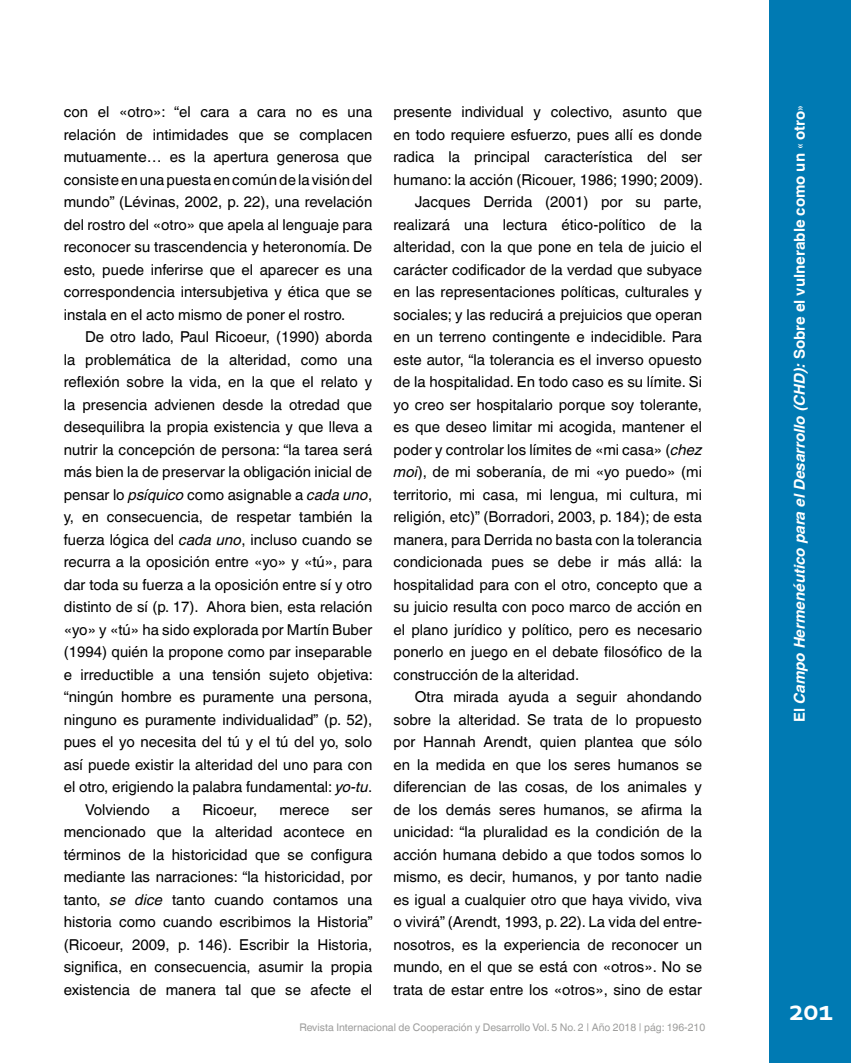
<style>
.page{position:relative;width:851px;height:1063px;background:#fff}
.page>*{position:absolute;margin:0;border:0;box-sizing:border-box;transform-origin:0 0}
.t1{font:700 30px "Corbel";color:#fff}
.t2{font:15px/22.5px "Helvetica World";color:#000;text-align:justify}
.t3{font:italic 700 15px "Helvetica World";color:#fff}
.t4{font:10.5px "Helvetica World";color:#9d9d9c}
.s1{font-style:italic}
.s2{font-style:normal}
</style>
<div class="page">
<div style="left:769px;top:0;width:81px;height:1063px;background:#007ab3"></div>
<p class="t2" style="left:64px;top:101px;width:310px">con el «otro»: “el cara a cara no es una relación de intimidades que se complacen mutuamente… es la apertura generosa que consiste en una puesta en común de la visión del mundo” (Lévinas, 2002, p. 22), una revelación del rostro del «otro» que apela al lenguaje para reconocer su trascendencia y heteronomía. De esto, puede inferirse que el aparecer es una correspondencia intersubjetiva y ética que se instala en el acto mismo de poner el rostro.</p>
<p class="t2" style="left:85px;top:326px;width:288px">De otro lado, Paul Ricoeur, (1990) aborda</p>
<p class="t2" style="left:64px;top:348px;width:310px">la problemática de la alteridad, como una</p>
<p class="t2" style="left:64px;top:371px;width:310px">reflexión sobre la vida, en la que el relato y</p>
<p class="t2" style="left:64px;top:393px;width:310px">la presencia advienen desde la otredad que</p>
<p class="t2" style="left:64px;top:416px;width:310px">desequilibra la propia existencia y que lleva a</p>
<p class="t2" style="left:64px;top:438px;width:310px">nutrir la concepción de persona: “la tarea será</p>
<p class="t2" style="left:64px;top:461px;width:310px">más bien la de preservar la obligación inicial de</p>
<p class="t2" style="left:64px;top:483px;width:310px">pensar lo <span class="s1">psíquico</span> como asignable a <span class="s1">cada uno</span>,</p>
<p class="t2" style="left:64px;top:506px;width:310px">y, en consecuencia, de respetar también la</p>
<p class="t2" style="left:64px;top:528px;width:310px">fuerza lógica del <span class="s1">cada uno</span>, incluso cuando se</p>
<p class="t2" style="left:64px;top:551px;width:310px">recurra a la oposición entre «yo» y «tú», para</p>
<p class="t2" style="left:64px;top:573px;width:310px">dar toda su fuerza a la oposición entre sí y otro</p>
<p class="t2" style="left:64px;top:596px;width:310px">distinto de sí (p. 17). Ahora bien, esta relación</p>
<p class="t2" style="left:64px;top:618px;width:310px">«yo» y «tú» ha sido explorada por Martín Buber</p>
<p class="t2" style="left:64px;top:641px;width:310px">(1994) quién la propone como par inseparable</p>
<p class="t2" style="left:64px;top:663px;width:311px">e irreductible a una tensión sujeto objetiva:</p>
<p class="t2" style="left:64px;top:686px;width:310px">“ningún hombre es puramente una persona,</p>
<p class="t2" style="left:64px;top:708px;width:310px">ninguno es puramente individualidad” (p. 52),</p>
<p class="t2" style="left:64px;top:731px;width:310px">pues el yo necesita del tú y el tú del yo, solo</p>
<p class="t2" style="left:64px;top:753px;width:310px">así puede existir la alteridad del uno para con</p>
<p class="t2" style="left:64px;top:776px;width:310px">el otro, erigiendo la palabra fundamental: <span class="s1">yo-tu</span>.</p>
<p class="t2" style="left:85px;top:798px;width:66px">Volviendo</p>
<p class="t2" style="left:172px;top:798px;width:10px">a</p>
<p class="t2" style="left:202px;top:798px;width:56px">Ricoeur,</p>
<p class="t2" style="left:279px;top:798px;width:51px">merece</p>
<p class="t2" style="left:64px;top:798px;width:310px;text-indent:288px">ser mencionado que la alteridad acontece en términos de la historicidad que se configura mediante las narraciones: “la historicidad, por tanto, <span class="s1">se dice</span> tanto cuando contamos una historia como cuando escribimos la Historia” (Ricoeur, 2009, p. 146). Escribir la Historia, significa, en consecuencia, asumir la propia existencia de manera tal que se afecte el</p>
<p class="t2" style="left:393px;top:101px;width:310px">presente individual y colectivo, asunto que</p>
<p class="t2" style="left:393px;top:123px;width:310px">en todo requiere esfuerzo, pues allí es donde</p>
<p class="t2" style="left:393px;top:146px;width:310px">radica la principal característica del ser</p>
<p class="t2" style="left:393px;top:168px;width:311px">humano: la acción (Ricouer, 1986; 1990; 2009).</p>
<p class="t2" style="left:415px;top:191px;width:289px">Jacques Derrida (2001) por su parte,</p>
<p class="t2" style="left:393px;top:213px;width:310px">realizará una lectura ético-político de la</p>
<p class="t2" style="left:393px;top:236px;width:310px">alteridad, con la que pone en tela de juicio el</p>
<p class="t2" style="left:393px;top:258px;width:310px">carácter codificador de la verdad que subyace</p>
<p class="t2" style="left:393px;top:281px;width:310px">en las representaciones políticas, culturales y</p>
<p class="t2" style="left:393px;top:303px;width:310px">sociales; y las reducirá a prejuicios que operan</p>
<p class="t2" style="left:393px;top:326px;width:310px">en un terreno contingente e indecidible. Para</p>
<p class="t2" style="left:393px;top:348px;width:310px">este autor, “la tolerancia es el inverso opuesto</p>
<p class="t2" style="left:393px;top:371px;width:310px">de la hospitalidad. En todo caso es su límite. Si</p>
<p class="t2" style="left:393px;top:393px;width:310px">yo creo ser hospitalario porque soy tolerante,</p>
<p class="t2" style="left:393px;top:416px;width:310px">es que deseo limitar mi acogida, mantener el</p>
<p class="t2" style="left:393px;top:438px;width:310px">poder y controlar los límites de «mi casa» (<span class="s1">chez</span></p>
<p class="t2" style="left:393px;top:461px;width:310px"><span class="s1">moi</span>), de mi soberanía, de mi «yo puedo» (mi</p>
<p class="t2" style="left:393px;top:483px;width:310px">territorio, mi casa, mi lengua, mi cultura, mi</p>
<p class="t2" style="left:393px;top:506px;width:310px">religión, etc)” (Borradori, 2003, p. 184); de esta</p>
<p class="t2" style="left:393px;top:528px;width:310px">manera, para Derrida no basta con la tolerancia</p>
<p class="t2" style="left:393px;top:551px;width:310px">condicionada pues se debe ir más allá: la</p>
<p class="t2" style="left:393px;top:573px;width:310px">hospitalidad para con el otro, concepto que a</p>
<p class="t2" style="left:393px;top:596px;width:310px">su juicio resulta con poco marco de acción en</p>
<p class="t2" style="left:393px;top:618px;width:310px">el plano jurídico y político, pero es necesario</p>
<p class="t2" style="left:393px;top:641px;width:310px">ponerlo en juego en el debate filosófico de la</p>
<p class="t2" style="left:393px;top:663px;width:187px">construcción de la alteridad.</p>
<p class="t2" style="left:415px;top:686px;width:289px">Otra mirada ayuda a seguir ahondando</p>
<p class="t2" style="left:393px;top:708px;width:310px">sobre la alteridad. Se trata de lo propuesto</p>
<p class="t2" style="left:393px;top:731px;width:310px">por Hannah Arendt, quien plantea que sólo</p>
<p class="t2" style="left:393px;top:753px;width:310px">en la medida en que los seres humanos se</p>
<p class="t2" style="left:393px;top:776px;width:310px">diferencian de las cosas, de los animales y</p>
<p class="t2" style="left:393px;top:798px;width:310px">de los demás seres humanos, se afirma la</p>
<p class="t2" style="left:393px;top:821px;width:310px">unicidad: “la pluralidad es la condición de la</p>
<p class="t2" style="left:393px;top:843px;width:310px">acción humana debido a que todos somos lo</p>
<p class="t2" style="left:393px;top:866px;width:310px">mismo, es decir, humanos, y por tanto nadie</p>
<p class="t2" style="left:393px;top:888px;width:310px">es igual a cualquier otro que haya vivido, viva</p>
<p class="t2" style="left:393px;top:911px;width:310px">o vivirá” (Arendt, 1993, p. 22). La vida del entre-</p>
<p class="t2" style="left:393px;top:933px;width:310px">nosotros, es la experiencia de reconocer un</p>
<p class="t2" style="left:393px;top:956px;width:310px">mundo, en el que se está con «otros». No se</p>
<p class="t2" style="left:393px;top:978px;width:310px">trata de estar entre los «otros», sino de estar</p>
<p class="t4" style="left:299px;top:1021px;width:407px">Revista Internacional de Cooperación y Desarrollo Vol. 5 No. 2 | Año 2018 | pág: 196-210</p>
<p class="t3" style="left:790px;top:722px;width:618px;rotate:-90deg"><span class="s2">El</span> Campo Hermenéutico para el Desarrollo (CHD): <span class="s2">Sobre el vulnerable como un « otro»</span></p>
<h1 class="t1" style="left:788px;top:992px;width:46px">201</h1>
</div>
